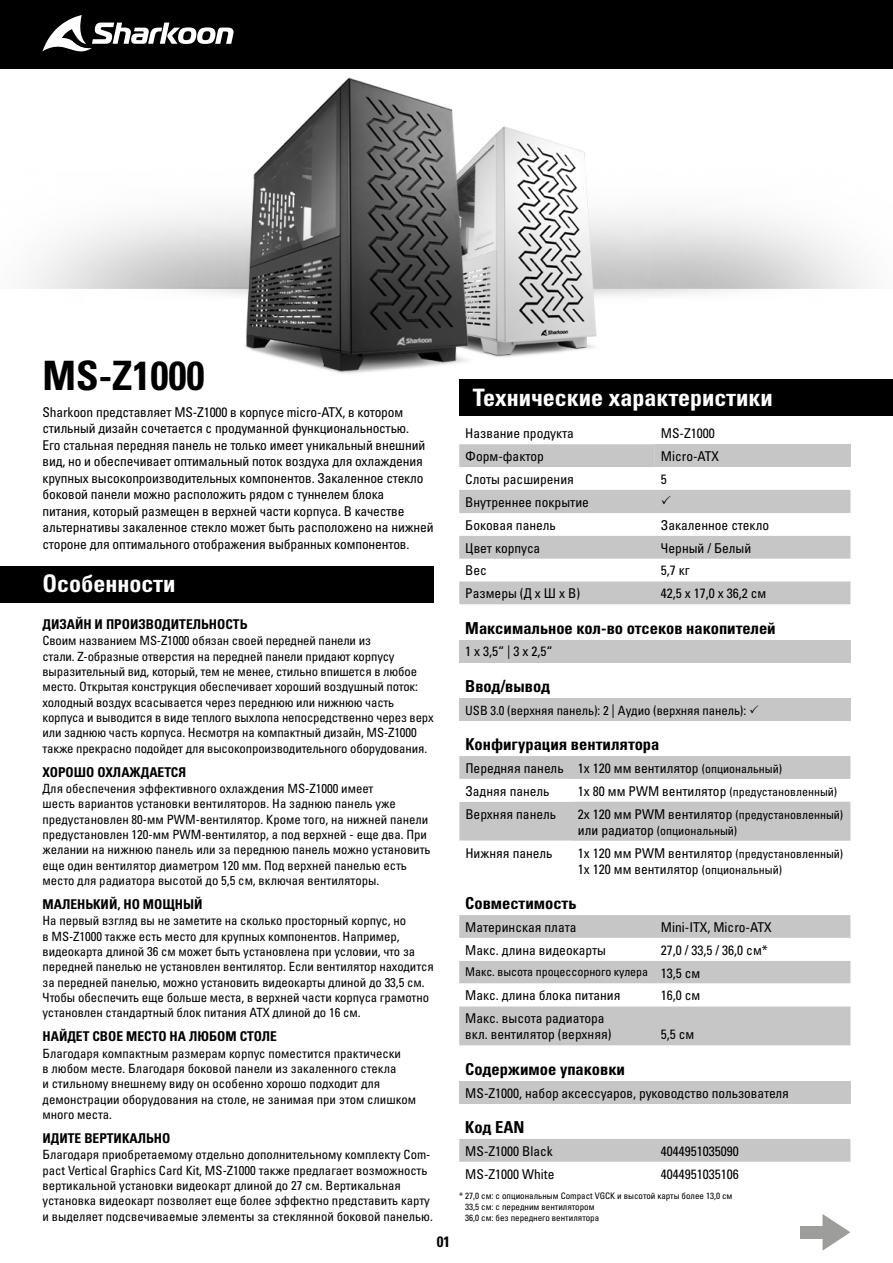
<style>
.page{position:relative;width:893px;height:1263px;background:#fff}
.page>*{position:absolute;margin:0;border:0;box-sizing:border-box;transform-origin:0 0}
.t1{font:40.5px "Univers LTCYR 67 Bold Cond";color:#000}
.t2{font:24px "Univers LTCYR 67 Bold Cond";color:#fff}
.t3{font:16.5px "Univers LTCYR 67 Bold Cond";color:#000}
.t4{font:15px "Univers LTCYR 67 Bold Cond";color:#000}
.t5{font:condensed 13.5px/16.5px "Univers LTCYR 57";letter-spacing:-.01em;color:#000}
.t6{font:13.5px "Univers LTCYR 67 Bold Cond";color:#000}
.t7{font:condensed 12.75px/15.3px "Univers LTCYR 57";letter-spacing:-.005em;color:#000}
.t8{font:condensed 12px "Univers LTCYR 57";letter-spacing:-.005em;color:#000}
.t9{font:condensed 9px/10.8px "Univers LTCYR 57";color:#000}
.s1{font-size:13.5px}
.s2{font-size:12px}
</style>
<div class="page">
<div style="left:0;top:0;width:893px;height:69px;background:#000"></div>
<img style="left:26px;top:77px;width:843px;height:297px">
<div style="left:459px;top:379px;width:434px;height:37px;background:#000"></div>
<svg style="left:822px;top:1214px;width:28px;height:37px"></svg>
<div style="left:800px;top:1226px;width:25px;height:12px;background:#9d9d9c"></div>
<svg style="left:43px;top:15px;width:191px;height:37px"></svg>
<div style="left:0;top:566px;width:434px;height:37px;background:#000"></div>
<svg style="left:459px;top:444px;width:391px;height:160px"></svg>
<div style="left:655px;top:444px;width:195px;height:23px;background:#c6c6c6"></div>
<div style="left:459px;top:698px;width:391px;height:23px;background:#c6c6c6"></div>
<div style="left:459px;top:640px;width:391px;height:22px;background:#c6c6c6"></div>
<svg style="left:459px;top:756px;width:391px;height:85px"></svg>
<div style="left:459px;top:915px;width:391px;height:130px;background:#c6c6c6"></div>
<svg style="left:459px;top:938px;width:391px;height:68px"></svg>
<div style="left:459px;top:1081px;width:391px;height:22px;background:#c6c6c6"></div>
<div style="left:459px;top:1139px;width:391px;height:23px;background:#c6c6c6"></div>
<svg style="left:459px;top:490px;width:391px;height:69px"></svg>
<h1 class="t1" style="left:43px;top:351px;width:163px">MS-Z1000</h1>
<p class="t5" style="left:43px;top:403px;width:393px">Sharkoon представляет MS-Z1000 в корпусе micro-ATX, в котором стильный дизайн сочетается с продуманной функциональностью.<br>Его стальная передняя панель не только имеет уникальный внешний вид, но и обеспечивает оптимальный поток воздуха для охлаждения крупных высокопроизводительных компонентов. Закаленное стекло боковой панели можно расположить рядом с туннелем блока питания, который размещен в верхней части корпуса. В качестве альтернативы закаленное стекло может быть расположено на нижней стороне для оптимального отображения выбранных компонентов.</p>
<h2 class="t2" style="left:43px;top:569px;width:134px">Особенности</h2>
<p class="t6" style="left:43px;top:616px;width:206px">ДИЗАЙН И ПРОИЗВОДИТЕЛЬНОСТЬ</p>
<p class="t7" style="left:43px;top:633px;width:393px">Своим названием MS-Z1000 обязан своей передней панели из<br>стали. Z-образные отверстия на передней панели придают корпусу выразительный вид, который, тем не менее, стильно впишется в любое место. Открытая конструкция обеспечивает хороший воздушный поток: холодный воздух всасывается через переднюю или нижнюю часть корпуса и выводится в виде теплого выхлопа непосредственно через верх или заднюю часть корпуса. Несмотря на компактный дизайн, MS-Z1000 также прекрасно подойдет для высокопроизводительного оборудования.</p>
<p class="t6" style="left:43px;top:763px;width:145px">ХОРОШО ОХЛАЖДАЕТСЯ</p>
<p class="t7" style="left:43px;top:780px;width:390px">Для обеспечения эффективного охлаждения MS-Z1000 имеет<br>шесть вариантов установки вентиляторов. На заднюю панель уже предустановлен 80-мм PWM-вентилятор. Кроме того, на нижней панели предустановлен 120-мм PWM-вентилятор, а под верхней - еще два. При желании на нижнюю панель или за переднюю панель можно установить еще один вентилятор диаметром 120 мм. Под верхней панелью есть место для радиатора высотой до 5,5 см, включая вентиляторы.</p>
<p class="t6" style="left:43px;top:896px;width:162px">МАЛЕНЬКИЙ, НО МОЩНЫЙ</p>
<p class="t7" style="left:43px;top:913px;width:393px">На первый взгляд вы не заметите на сколько просторный корпус, но<br>в MS-Z1000 также есть место для крупных компонентов. Например, видеокарта длиной 36 см может быть установлена при условии, что за передней панелью не установлен вентилятор. Если вентилятор находится за передней панелью, можно установить видеокарты длиной до 33,5 см.<br>Чтобы обеспечить еще больше места, в верхней части корпуса грамотно установлен стандартный блок питания ATX длиной до 16 см.</p>
<p class="t6" style="left:43px;top:1028px;width:236px">НАЙДЕТ СВОЕ МЕСТО НА ЛЮБОМ СТОЛЕ</p>
<p class="t7" style="left:43px;top:1045px;width:375px">Благодаря компактным размерам корпус поместится практически<br>в любом месте. Благодаря боковой панели из закаленного стекла<br>и стильному внешнему виду он особенно хорошо подходит для демонстрации оборудования на столе, не занимая при этом слишком много места.</p>
<p class="t6" style="left:43px;top:1130px;width:129px">ИДИТЕ ВЕРТИКАЛЬНО</p>
<p class="t7" style="left:43px;top:1147px;width:392px">Благодаря приобретаемому отдельно дополнительному комплекту Com&shy;pact Vertical Graphics Card Kit, MS-Z1000 также предлагает возможность вертикальной установки видеокарт длиной до 27 см. Вертикальная установка видеокарт позволяет еще более эффектно представить карту и выделяет подсвечиваемые элементы за стеклянной боковой панелью.</p>
<p class="t4" style="left:437px;top:1232px;width:15px">01</p>
<h2 class="t2" style="left:473px;top:382px;width:302px">Технические xарактеристики</h2>
<p class="t5" style="left:465px;top:425px;width:110px">Название продукта</p>
<p class="t5" style="left:661px;top:425px;width:55px">MS-Z1000</p>
<p class="t5" style="left:465px;top:448px;width:80px">Форм-фактор</p>
<p class="t5" style="left:661px;top:448px;width:60px">Micro-ATX</p>
<p class="t5" style="left:465px;top:470px;width:110px">Слоты расширения</p>
<p class="t5" style="left:661px;top:470px;width:7px">5</p>
<p class="t5" style="left:465px;top:490px;width:125px;line-height:23.1px">Внутреннее покрытие<br>Боковая панель</p>
<p class="t5" style="left:661px;top:516px;width:110px">Закаленное стекло</p>
<p class="t5" style="left:465px;top:539px;width:77px">Цвет корпуса</p>
<p class="t5" style="left:661px;top:539px;width:92px">Черный / Белый</p>
<p class="t5" style="left:465px;top:562px;width:23px">Вес</p>
<p class="t5" style="left:661px;top:562px;width:31px">5,7 кг</p>
<p class="t5" style="left:465px;top:585px;width:116px">Размеры (Д x Ш x В)</p>
<p class="t5" style="left:661px;top:585px;width:107px">42,5 x 17,0 x 36,2 см</p>
<p class="t3" style="left:465px;top:618px;width:312px">Максимальное кол-во отсеков накопителей</p>
<p class="t5" style="left:465px;top:643px;width:89px">1 x 3,5“ | 3 x 2,5“</p>
<p class="t3" style="left:465px;top:676px;width:86px">Ввод/вывод</p>
<p class="t7" style="left:465px;top:702px;width:283px">USB 3.0 (верхняя панель): 2 <span class="s1">|</span> Аудио (верхняя панель):</p>
<p class="t3" style="left:465px;top:734px;width:196px">Конфигурация вентилятора</p>
<p class="t5" style="left:465px;top:756px;width:318px;line-height:22.8px">Передняя панель 1х 120 мм вентилятор <span class="s2">(опциональный)<br></span>Задняя панель</p>
<p class="t5" style="left:578px;top:782px;width:261px">1х 80 мм PWM вентилятор <span class="s2">(предустановленный)</span></p>
<p class="t5" style="left:465px;top:805px;width:92px">Верхняя панель</p>
<p class="t5" style="left:578px;top:805px;width:267px">2x 120 мм PWM вентилятор <span class="s2">(предустановленный)</span></p>
<p class="t8" style="left:578px;top:823px;width:161px"><span class="s1">или радиатор</span> (опциональный)</p>
<p class="t5" style="left:465px;top:844px;width:89px">Нижняя панель</p>
<p class="t5" style="left:578px;top:844px;width:267px">1х 120 мм PWM вентилятор <span class="s2">(предустановленный)<br></span>1х 120 мм вентилятор <span class="s2">(опциональный)</span></p>
<p class="t3" style="left:465px;top:893px;width:112px">Совместимость</p>
<p class="t5" style="left:465px;top:918px;width:113px">Материнская плата</p>
<p class="t5" style="left:661px;top:918px;width:112px">Mini-ITX, Micro-ATX</p>
<p class="t5" style="left:465px;top:941px;width:142px">Макс. длина видеокарты</p>
<p class="t5" style="left:661px;top:941px;width:108px">27,0 / 33,5 / 36,0 см*</p>
<p class="t8" style="left:465px;top:964px;width:237px">Макс. высота процессорного кулера <span class="s1">13,5 см</span></p>
<p class="t5" style="left:465px;top:987px;width:157px">Макс. длина блока питания</p>
<p class="t5" style="left:661px;top:987px;width:41px">16,0 см</p>
<p class="t5" style="left:465px;top:1010px;width:148px">Макс. высота радиатора вкл. вентилятор (верхняя)</p>
<p class="t5" style="left:661px;top:1026px;width:35px">5,5 см</p>
<p class="t3" style="left:465px;top:1059px;width:161px">Содержимое упаковки</p>
<p class="t5" style="left:465px;top:1084px;width:325px">MS-Z1000, набор аксессуаров, pуководство пользователя</p>
<p class="t3" style="left:465px;top:1117px;width:61px">Код EAN</p>
<p class="t5" style="left:465px;top:1142px;width:89px">MS-Z1000 Black</p>
<p class="t5" style="left:661px;top:1142px;width:79px">4044951035090</p>
<p class="t5" style="left:465px;top:1165px;width:91px">MS-Z1000 White</p>
<p class="t5" style="left:661px;top:1165px;width:79px">4044951035106</p>
<p class="t9" style="left:465px;top:1190px;width:269px;text-indent:-6px">* 27,0 см: с опциональным Compact VGCK и высотой карты более 13,0 см<br>33,5 см: с передним вентилятором<br>36,0 см: без переднего вентилятора</p>
</div>
